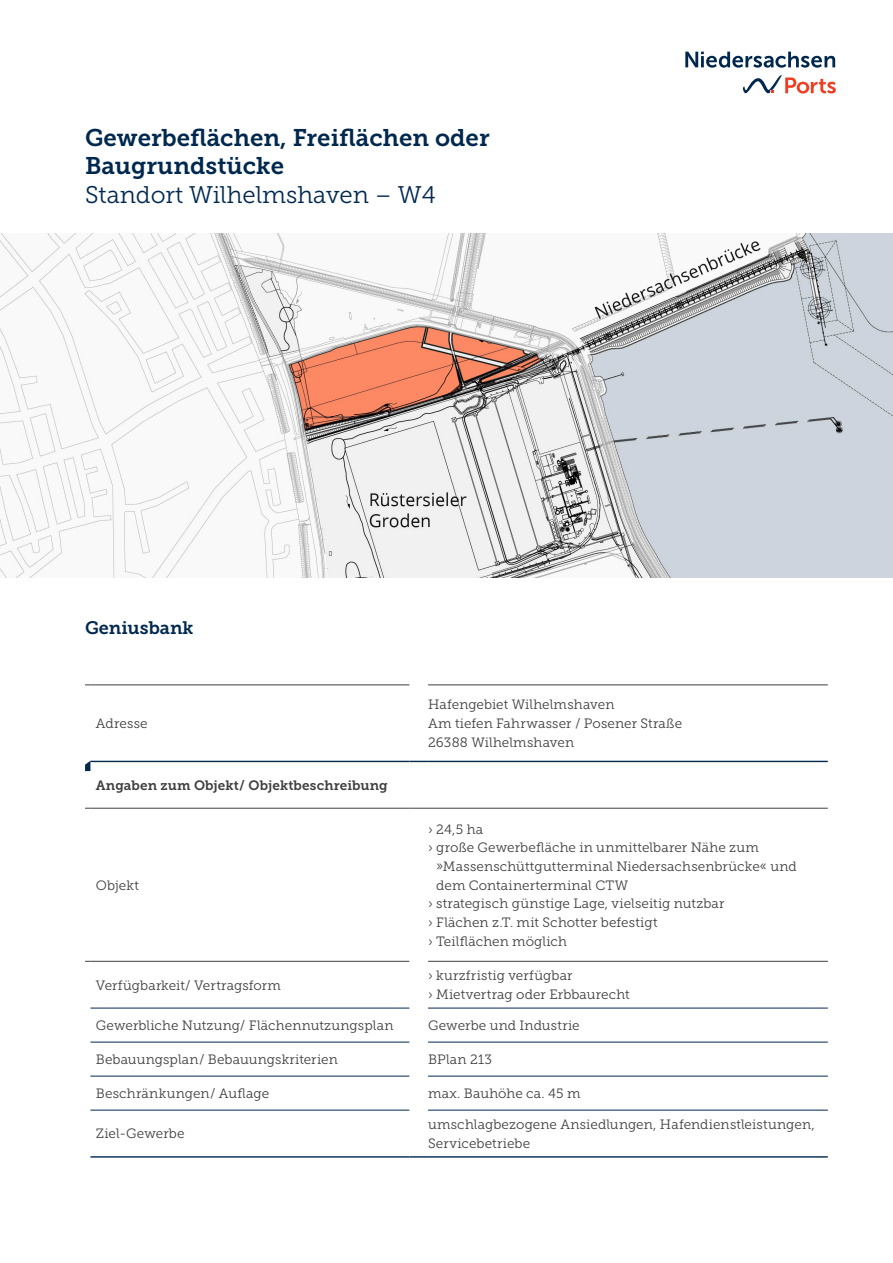
<style>
.page{position:relative;width:893px;height:1263px;background:#fff}
.page>*{position:absolute;margin:0;border:0;box-sizing:border-box;transform-origin:0 0}
.t1{font:24px/28.8px "Museo Slab 700";color:#00284f}
.t2{font:24px "Museo Slab 300";color:#00284f}
.t3{font:18px "Museo Slab 700";color:#00284f}
.t4{font:13.5px/18.6px "Museo Slab 300";letter-spacing:.005em;color:#3e3e3f}
.t5{font:13.5px "Museo Slab 700";letter-spacing:.01em;color:#3e3e3f}
</style>
<div class="page">
<img style="left:0;top:234px;width:893px;height:343px">
<hr style="left:90px;top:685px;width:319px;height:1px;background:#3e3e3f">
<hr style="left:428px;top:685px;width:400px;height:1px;background:#3e3e3f">
<hr style="left:90px;top:961px;width:319px;height:1px;background:#3e3e3f">
<hr style="left:428px;top:961px;width:400px;height:1px;background:#3e3e3f">
<hr style="left:90px;top:761px;width:319px;height:1px;background:#00284f">
<svg style="left:409px;top:761px;width:19px;height:1px"></svg>
<hr style="left:428px;top:761px;width:400px;height:1px;background:#00284f">
<hr style="left:90px;top:808px;width:319px;height:1px;background:#3e3e3f">
<svg style="left:409px;top:808px;width:19px;height:1px"></svg>
<hr style="left:428px;top:808px;width:400px;height:1px;background:#3e3e3f">
<hr style="left:90px;top:1008px;width:319px;height:1px;background:#00284f">
<hr style="left:90px;top:1042px;width:319px;height:1px;background:#00284f">
<hr style="left:90px;top:1076px;width:319px;height:1px;background:#00284f">
<hr style="left:90px;top:1110px;width:319px;height:1px;background:#00284f">
<hr style="left:428px;top:1042px;width:400px;height:1px;background:#00284f">
<hr style="left:428px;top:1076px;width:400px;height:1px;background:#00284f">
<hr style="left:428px;top:1110px;width:400px;height:1px;background:#00284f">
<hr style="left:428px;top:1008px;width:400px;height:1px;background:#00284f">
<hr style="left:428px;top:1156px;width:400px;height:1px;background:#00284f">
<hr style="left:90px;top:1156px;width:319px;height:1px;background:#00284f">
<svg style="left:409px;top:1156px;width:19px;height:1px"></svg>
<svg style="left:85px;top:761px;width:5px;height:10px"></svg>
<svg style="left:685px;top:52px;width:150px;height:16px"></svg>
<svg style="left:743px;top:75px;width:93px;height:19px"></svg>
<h1 class="t1" style="left:85px;top:123px;width:406px">Gewerbeflächen, Freiflächen oder<br>Baugrundstücke</h1>
<h1 class="t2" style="left:85px;top:182px;width:352px">Standort Wilhelmshaven – W4</h1>
<h2 class="t3" style="left:85px;top:618px;width:110px">Geniusbank</h2>
<p class="t4" style="left:96px;top:714px;width:53px">Adresse</p>
<p class="t5" style="left:96px;top:778px;width:293px">Angaben zum Objekt/ Objektbeschreibung</p>
<p class="t4" style="left:96px;top:876px;width:45px">Objekt</p>
<p class="t4" style="left:428px;top:695px;width:256px">Hafengebiet Wilhelmshaven<br>Am tiefen Fahrwasser / Posener Straße<br>26388 Wilhelmshaven</p>
<p class="t4" style="left:428px;top:820px;width:57px">› 24,5 ha</p>
<p class="t4" style="left:428px;top:838px;width:332px">› große Gewerbefläche in unmittelbarer Nähe zum</p>
<p class="t4" style="left:436px;top:857px;width:362px">»Massenschüttgutterminal Niedersachsenbrücke« und</p>
<p class="t4" style="left:436px;top:876px;width:194px">dem Containerterminal CTW</p>
<p class="t4" style="left:428px;top:895px;width:298px">› strategisch günstige Lage, vielseitig nutzbar</p>
<p class="t4" style="left:428px;top:913px;width:231px">› Flächen z.T. mit Schotter befestigt</p>
<p class="t4" style="left:428px;top:932px;width:141px">› Teilflächen möglich</p>
<p class="t4" style="left:96px;top:976px;width:186px">Verfügbarkeit/ Vertragsform</p>
<p class="t4" style="left:428px;top:966px;width:203px">› kurzfristig verfügbar<br>› Mietvertrag oder Erbbaurecht</p>
<p class="t4" style="left:96px;top:1016px;width:299px">Gewerbliche Nutzung/ Flächennutzungsplan</p>
<p class="t4" style="left:428px;top:1016px;width:153px">Gewerbe und Industrie</p>
<p class="t4" style="left:96px;top:1050px;width:243px">Bebauungsplan/ Bebauungskriterien</p>
<p class="t4" style="left:428px;top:1050px;width:65px">BPlan 213</p>
<p class="t4" style="left:96px;top:1084px;width:175px">Beschränkungen/ Auflage</p>
<p class="t4" style="left:428px;top:1084px;width:154px">max. Bauhöhe ca. 45 m</p>
<p class="t4" style="left:96px;top:1124px;width:90px">Ziel-Gewerbe</p>
<p class="t4" style="left:428px;top:1115px;width:388px">umschlagbezogene Ansiedlungen, Hafendienstleistungen,<br>Servicebetriebe</p>
</div>
